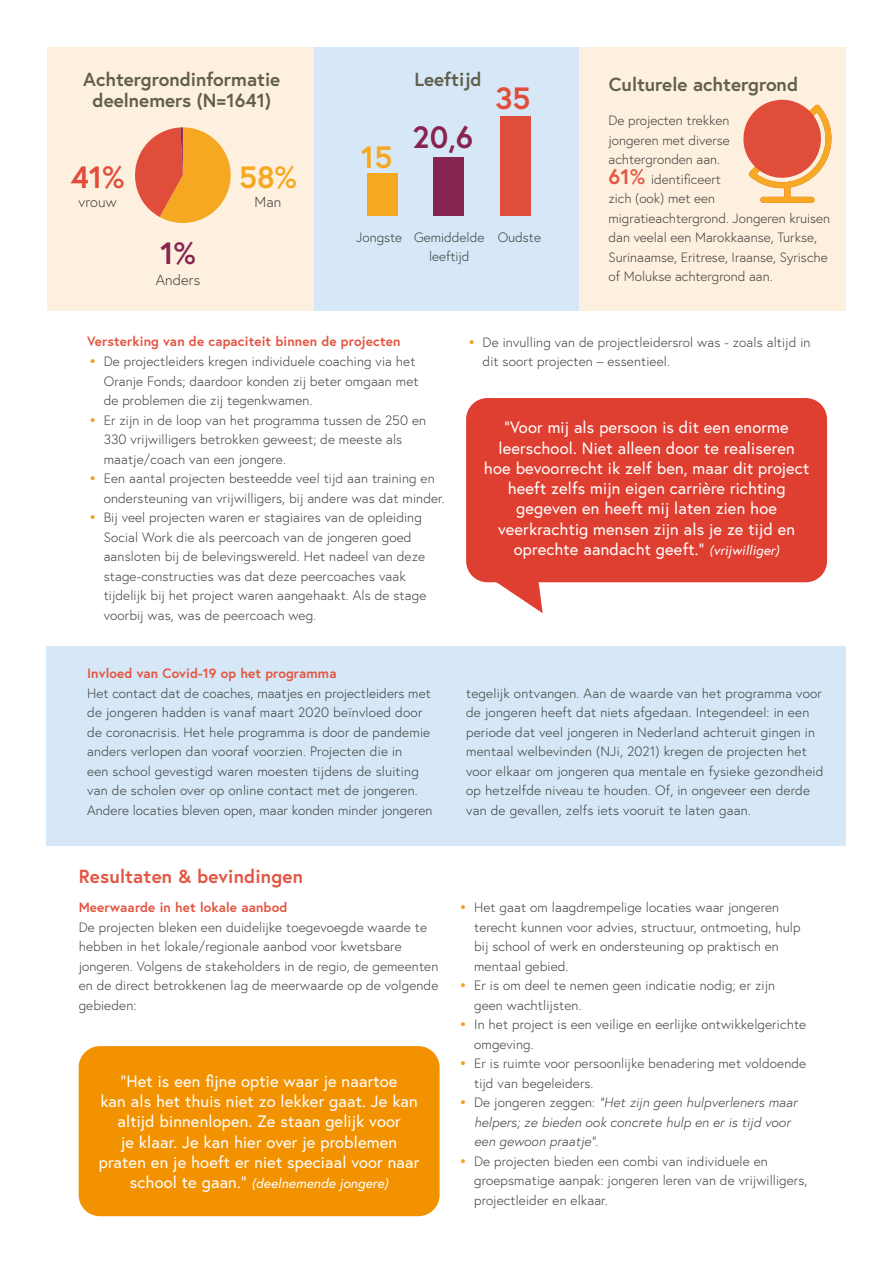
<style>
.page{position:relative;width:893px;height:1263px;background:#fff}
.page>*{position:absolute;margin:0;border:0;box-sizing:border-box;transform-origin:0 0}
.t1{font:700 30.75px "Europa";color:#882450}
.t2{font:700 30.75px "Europa";color:#e14d3b}
.t3{font:700 30.75px "Europa";color:#f7a823}
.t4{font:700 18.9px/21.6px "Europa";color:#60604d;text-align:center}
.t5{font:700 18.9px "Europa";letter-spacing:.01em;color:#e35642}
.t6{font:16.5px/20.2px "Europa";letter-spacing:.01em;color:#fff;text-align:center}
.t7{font:300 14.55px "Europa";letter-spacing:.01em;color:#3c3c3b}
.t8{font:300 13.5px/19.5px "Europa";letter-spacing:.01em;color:#3c3c3b}
.t9{font:italic 300 13.5px/19.5px "Europa";letter-spacing:.01em;color:#3c3c3b}
.t10{font:700 13.5px "Europa";letter-spacing:.01em;color:#e35642}
.t11{font:italic 13.5px "Europa";letter-spacing:.01em;color:#fff}
.s1{font-weight:700;font-size:21px;color:#e35642}
.s2{font-size:22.5px;color:#f59e24}
.s3{font-style:italic;font-size:13.5px}
.s4{font-style:normal;font-size:16.5px}
.s5{font-style:normal;font-size:22.5px;color:#f59e24}
.s6{font-style:normal}
</style>
<div class="page">
<div style="left:47px;top:646px;width:799px;height:200px;background:#d6e8f7"></div>
<div style="left:313px;top:47px;width:267px;height:263px;background:#d6e8f7"></div>
<div style="left:47px;top:47px;width:266px;height:263px;background:#fef0de"></div>
<svg style="left:135px;top:127px;width:96px;height:96px"></svg>
<div style="left:367px;top:173px;width:31px;height:43px;background:#f7a823"></div>
<div style="left:433px;top:157px;width:31px;height:59px;background:#882450"></div>
<div style="left:500px;top:116px;width:31px;height:100px;background:#e14d3b"></div>
<div style="left:79px;top:1046px;width:361px;height:170px;background:#f39200;border-radius:21px"></div>
<div style="left:466px;top:398px;width:361px;height:184px;background:#df3f31;border-radius:21px"></div>
<svg style="left:495px;top:582px;width:48px;height:31px"></svg>
<div style="left:580px;top:47px;width:266px;height:263px;background:#fef0de"></div>
<svg style="left:743px;top:100px;width:89px;height:103px"></svg>
<h2 class="t4" style="left:83px;top:68px;width:199px">Achtergrondinformatie deelnemers (N=1641)</h2>
<h2 class="t4" style="left:415px;top:68px;width:69px">Leeftijd</h2>
<h1 class="t2" style="left:71px;top:156px;width:55px">41%</h1>
<p class="t7" style="left:78px;top:193px;width:40px">vrouw</p>
<h1 class="t3" style="left:239px;top:156px;width:59px">58%</h1>
<p class="t7" style="left:254px;top:193px;width:29px">Man</p>
<h1 class="t3" style="left:361px;top:136px;width:33px">15</h1>
<h1 class="t1" style="left:413px;top:117px;width:62px">20,6</h1>
<h1 class="t2" style="left:495px;top:78px;width:37px">35</h1>
<h1 class="t1" style="left:160px;top:232px;width:37px">1%</h1>
<p class="t7" style="left:156px;top:271px;width:46px">Anders</p>
<p class="t8" style="left:356px;top:227px;width:48px">Jongste</p>
<p class="t8" style="left:498px;top:227px;width:45px">Oudste</p>
<p class="t8" style="left:414px;top:227px;width:72px;text-align:center">Gemiddelde leeftijd</p>
<h2 class="t4" style="left:609px;top:73px;width:191px">Culturele achtergrond</h2>
<p class="t8" style="left:609px;top:111px;width:223px">De projecten trekken<br>jongeren met diverse<br>achtergronden aan.<br><span class="s1">61%</span> identificeert<br>zich (ook) met een migratieachtergrond. Jongeren kruisen dan veelal een Marokkaanse, Turkse,<br>Surinaamse, Eritrese, Iraanse, Syrische of Molukse achtergrond aan.</p>
<p class="t10" style="left:87px;top:332px;width:315px">Versterking van de capaciteit binnen de projecten</p>
<p class="t8" style="left:104px;top:351px;width:316px;text-indent:-16px"><span class="s2">•</span> De projectleiders kregen individuele coaching via het<br>Oranje Fonds; daardoor konden zij beter omgaan met de problemen die zij tegenkwamen.</p>
<p class="t8" style="left:104px;top:410px;width:324px;text-indent:-16px"><span class="s2">•</span> Er zijn in de loop van het programma tussen de 250 en<br>330 vrijwilligers betrokken geweest; de meeste als maatje/coach van een jongere.</p>
<p class="t8" style="left:104px;top:468px;width:343px;text-indent:-16px"><span class="s2">•</span> Een aantal projecten besteedde veel tijd aan training en ondersteuning van vrijwilligers, bij andere was dat minder.</p>
<p class="t8" style="left:104px;top:507px;width:324px;text-indent:-16px"><span class="s2">•</span> Bij veel projecten waren er stagiaires van de opleiding Social Work die als peercoach van de jongeren goed aansloten bij de belevingswereld. Het nadeel van deze stage-constructies was dat deze peercoaches vaak tijdelijk bij het project waren aangehaakt. Als de stage voorbij was, was de peercoach weg.</p>
<p class="t8" style="left:483px;top:332px;width:329px;text-indent:-16px"><span class="s2">•</span> De invulling van de projectleidersrol was - zoals altijd in dit soort projecten – essentieel.</p>
<p class="t6" style="left:484px;top:417px;width:327px">“Voor mij als persoon is dit een enorme leerschool. Niet alleen door te realiseren hoe bevoorrecht ik zelf ben, maar dit project heeft zelfs mijn eigen carrière richting gegeven en heeft mij laten zien hoe veerkrachtig mensen zijn als je ze tijd en oprechte aandacht geeft.” <span class="s3">(vrijwilliger)</span></p>
<p class="t10" style="left:87px;top:664px;width:251px">Invloed van Covid-19 op het programma</p>
<p class="t8" style="left:87px;top:683px;width:347px">Het contact dat de coaches, maatjes en projectleiders met de jongeren hadden is vanaf maart 2020 beïnvloed door de coronacrisis. Het hele programma is door de pandemie anders verlopen dan vooraf voorzien. Projecten die in<br>een school gevestigd waren moesten tijdens de sluiting van de scholen over op online contact met de jongeren.<br>Andere locaties bleven open, maar konden minder jongeren</p>
<p class="t8" style="left:466px;top:683px;width:359px">tegelijk ontvangen. Aan de waarde van het programma voor de jongeren heeft dat niets afgedaan. Integendeel: in een periode dat veel jongeren in Nederland achteruit gingen in mentaal welbevinden (NJi, 2021) kregen de projecten het voor elkaar om jongeren qua mentale en fysieke gezondheid op hetzelfde niveau te houden. Of, in ongeveer een derde van de gevallen, zelfs iets vooruit te laten gaan.</p>
<h2 class="t5" style="left:79px;top:863px;width:226px">Resultaten &amp; bevindingen</h2>
<p class="t10" style="left:79px;top:898px;width:210px">Meerwaarde in het lokale aanbod</p>
<p class="t8" style="left:79px;top:917px;width:361px">De projecten bleken een duidelijke toegevoegde waarde te hebben in het lokale/regionale aanbod voor kwetsbare jongeren. Volgens de stakeholders in de regio, de gemeenten en de direct betrokkenen lag de meerwaarde op de volgende gebieden:</p>
<p class="t6" style="left:99px;top:1071px;width:322px">“Het is een fijne optie waar je naartoe<br>kan als het thuis niet zo lekker gaat. Je kan altijd binnenlopen. Ze staan gelijk voor<br>je klaar. Je kan hier over je problemen praten en je hoeft er niet speciaal voor naar</p>
<p class="t11" style="left:130px;top:1175px;width:260px"><span class="s4">school te gaan.”</span> (deelnemende jongere)</p>
<p class="t8" style="left:474px;top:897px;width:328px;text-indent:-16px"><span class="s2">•</span> Het gaat om laagdrempelige locaties waar jongeren terecht kunnen voor advies, structuur, ontmoeting, hulp bij school of werk en ondersteuning op praktisch en mentaal gebied.</p>
<p class="t8" style="left:474px;top:975px;width:302px;text-indent:-16px"><span class="s2">•</span> Er is om deel te nemen geen indicatie nodig; er zijn geen wachtlijsten.</p>
<p class="t8" style="left:474px;top:1014px;width:334px;text-indent:-16px"><span class="s2">•</span> In het project is een veilige en eerlijke ontwikkelgerichte omgeving.</p>
<p class="t8" style="left:474px;top:1053px;width:334px;text-indent:-16px"><span class="s2">•</span> Er is ruimte voor persoonlijke benadering met voldoende tijd van begeleiders.</p>
<p class="t9" style="left:474px;top:1092px;width:325px;text-indent:-16px"><span class="s5">•</span> <span class="s6">De jongeren zeggen:</span> “Het zijn geen hulpverleners maar helpers; ze bieden ook concrete hulp en er is tijd voor een gewoon praatje”<span class="s6">.</span></p>
<p class="t8" style="left:474px;top:1151px;width:335px;text-indent:-16px"><span class="s2">•</span> De projecten bieden een combi van individuele en groepsmatige aanpak: jongeren leren van de vrijwilligers, projectleider en elkaar.</p>
</div>
